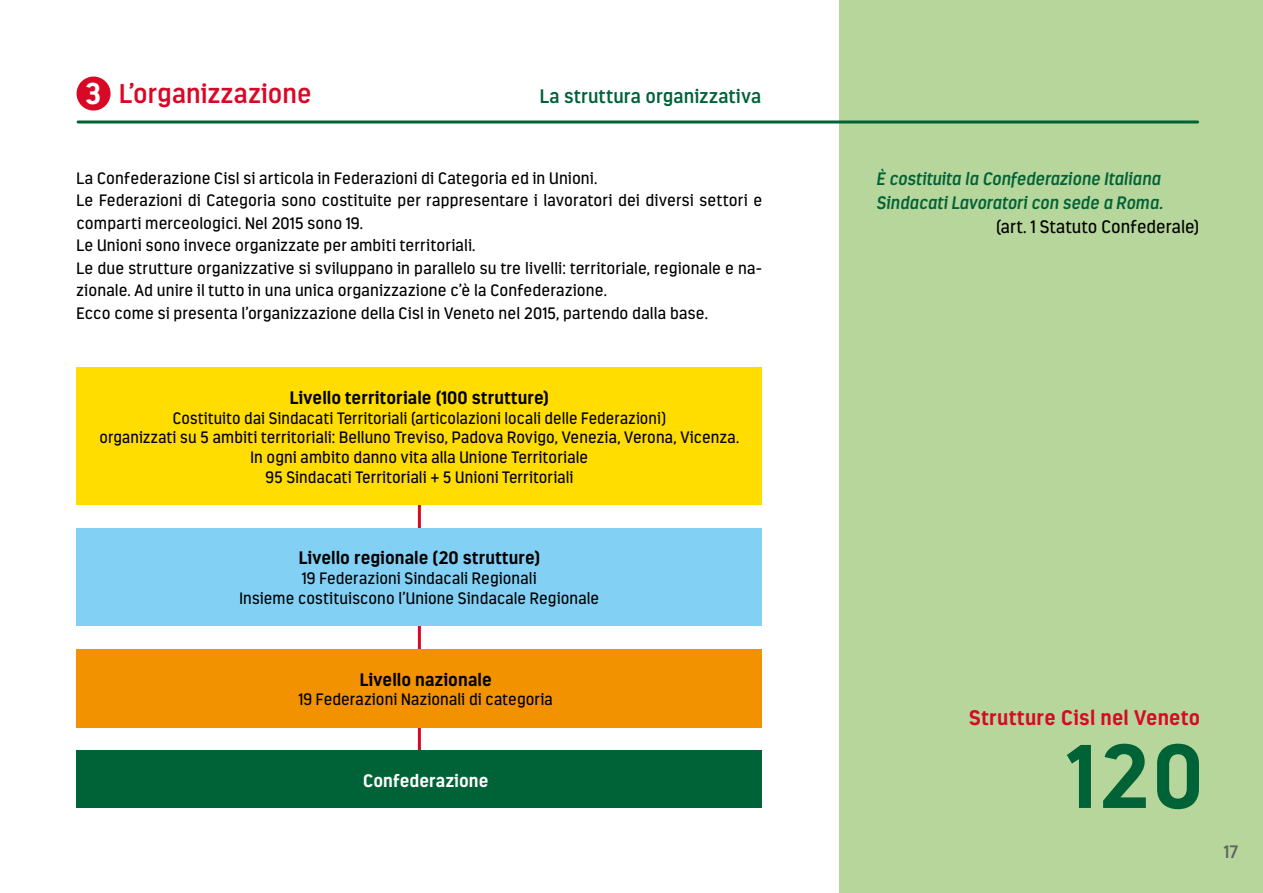
<style>
.page{position:relative;width:1263px;height:893px;background:#fff}
.page>*{position:absolute;margin:0;border:0;box-sizing:border-box;transform-origin:0 0}
.t1{font:700 90px "Estandar";color:#006237}
.t2{font:600 27px "Estandar";letter-spacing:.005em;color:#d70926}
.t3{font:700 21px "Estandar";letter-spacing:.025em;color:#d70926}
.t4{font:600 19.5px "Estandar";letter-spacing:.02em;color:#006237}
.t5{font:700 18px "Estandar";letter-spacing:.01em;color:#000}
.t6{font:italic 600 18px/24px "Estandar";letter-spacing:.005em;color:#006237}
.t7{font:18px "Estandar";letter-spacing:.01em;color:#000}
.t8{font:700 18px "Estandar";letter-spacing:.005em;color:#fff}
.t9{font:600 18px "Estandar";color:#646363}
.t10{font:16.5px/22.5px "Estandar";letter-spacing:.015em;color:#000}
.t11{font:16.5px/19.8px "Estandar";letter-spacing:.015em;color:#000;text-align:center;scale:.96 1}
.s1{font-weight:700;font-size:30px;color:#fff}
</style>
<div class="page">
<div style="left:839px;top:0;width:424px;height:893px;background:#b7d69b"></div>
<hr style="left:418px;top:455px;width:3px;height:332px;background:#d70926">
<hr style="left:78px;top:120px;width:1120px;height:3px;background:#006237">
<div style="left:77px;top:77px;width:34px;height:34px;background:#d70926;border-radius:50%"></div>
<div style="left:77px;top:649px;width:685px;height:78px;background:#f39200"></div>
<div style="left:77px;top:750px;width:685px;height:58px;background:#006237"></div>
<div style="left:77px;top:528px;width:685px;height:98px;background:#83d0f5"></div>
<div style="left:77px;top:367px;width:685px;height:138px;background:#fd0"></div>
<h2 class="t2" style="left:85px;top:77px;width:228px"><span class="s1">3</span> L’organizzazione</h2>
<p class="t4" style="left:540px;top:84px;width:223px">La struttura organizzativa</p>
<p class="t10" style="left:77px;top:167px;width:687px">La Confederazione Cisl si articola in Federazioni di Categoria ed in Unioni.<br>Le Federazioni di Categoria sono costituite per rappresentare i lavoratori dei diversi settori e comparti merceologici. Nel 2015 sono 19.<br>Le Unioni sono invece organizzate per ambiti territoriali.<br>Le due strutture organizzative si sviluppano in parallelo su tre livelli: territoriale, regionale e na&shy;zionale. Ad unire il tutto in una unica organizzazione c’è la Confederazione.<br>Ecco come si presenta l’organizzazione della Cisl in Veneto nel 2015, partendo dalla base.</p>
<p class="t5" style="left:290px;top:387px;width:261px">Livello territoriale (100 strutture)</p>
<p class="t11" style="left:100px;top:408px;width:668px">Costituito dai Sindacati Territoriali (articolazioni locali delle Federazioni)<br>organizzati su 5 ambiti territoriali: Belluno Treviso, Padova Rovigo, Venezia, Verona, Vicenza.<br>In ogni ambito danno vita alla Unione Territoriale<br>95 Sindacati Territoriali + 5 Unioni Territoriali</p>
<p class="t5" style="left:299px;top:547px;width:243px">Livello regionale (20 strutture)</p>
<p class="t10" style="left:239px;top:568px;width:361px;line-height:19.8px;text-align:center">19 Federazioni Sindacali Regionali<br>Insieme costituiscono l’Unione Sindacale Regionale</p>
<p class="t5" style="left:360px;top:668px;width:133px">Livello nazionale</p>
<p class="t10" style="left:299px;top:688px;width:256px">19 Federazioni Nazionali di categoria</p>
<p class="t8" style="left:363px;top:769px;width:127px">Confederazione</p>
<p class="t6" style="left:876px;top:166px;width:288px">È costituita la Confederazione Italiana<br>Sindacati Lavoratori con sede a Roma.</p>
<p class="t7" style="left:996px;top:216px;width:205px">(art. 1 Statuto Confederale)</p>
<p class="t3" style="left:969px;top:705px;width:233px">Strutture Cisl nel Veneto</p>
<h1 class="t1" style="left:1069px;top:722px;width:136px">120</h1>
<p class="t9" style="left:1224px;top:841px;width:15px">17</p>
</div>
